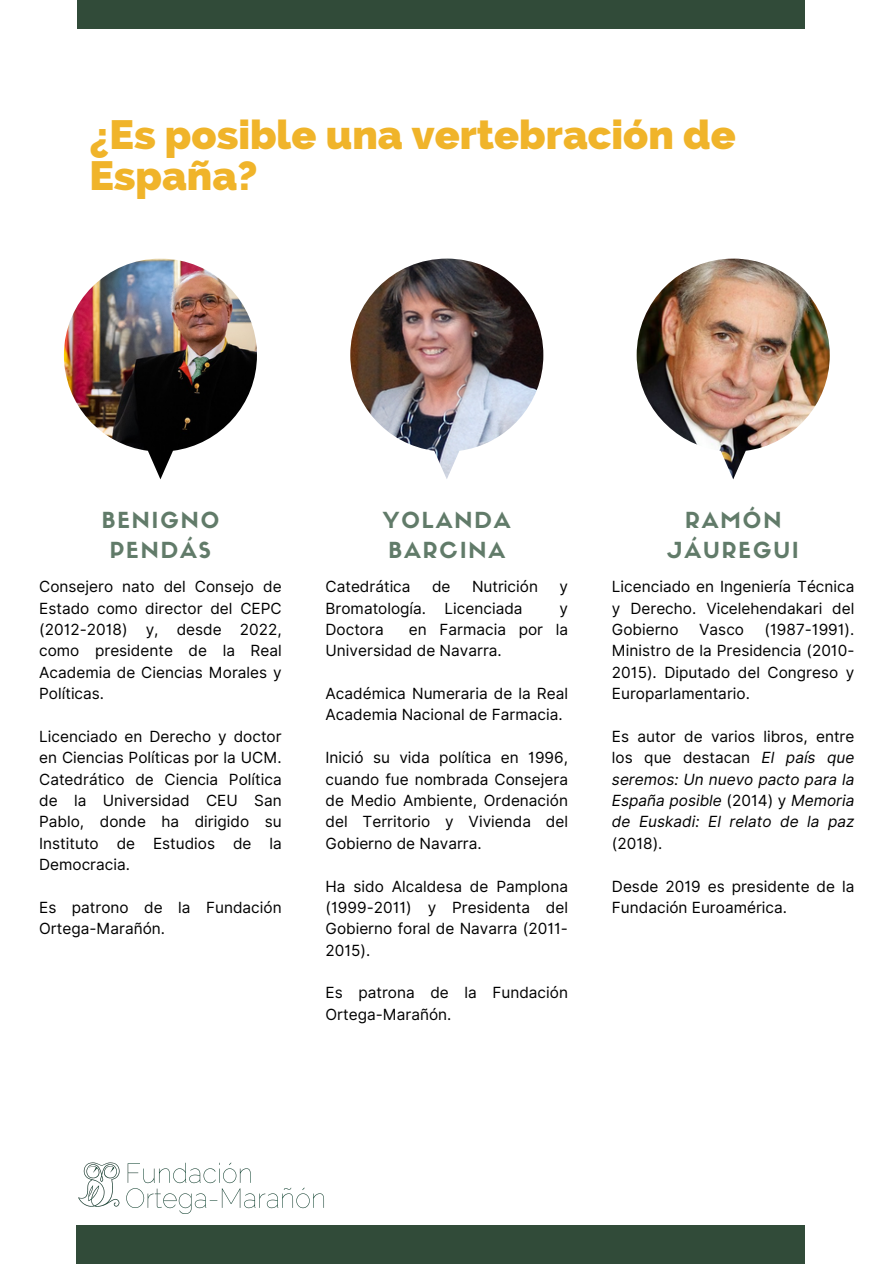
<style>
.page{position:relative;width:894px;height:1264px;background:#fff}
.page>*{position:absolute;margin:0;border:0;box-sizing:border-box;transform-origin:0 0}
.t1{font:800 41.1px/40.5px "Raleway";color:#f0b42a}
.t2{font:21.75px/30.3px "Sifonn Basic";letter-spacing:.09em;color:#617b69;text-align:center}
.t3{font:15.3px/21.3px "Inter";color:#000;text-align:justify}
.t4{font:italic 15.3px/21.3px "Inter";color:#000;text-align:justify}
.s1{font-style:normal}
</style>
<div class="page">
<div style="left:77px;top:0;width:727px;height:29px;background:#314b39"></div>
<img style="left:78px;top:1162px;width:246px;height:51px">
<div style="left:76px;top:1225px;width:728px;height:38px;background:#314b39"></div>
<img style="left:64px;top:258px;width:193px;height:193px">
<img style="left:350px;top:258px;width:193px;height:193px">
<img style="left:636px;top:258px;width:193px;height:193px">
<p class="t1" style="left:89px;top:115px;width:647px">¿Es posible una vertebración de<br>España?</p>
<p class="t2" style="left:102px;top:507px;width:119px">BENIGNO<br>PENDÁS</p>
<p class="t3" style="left:39px;top:576px;width:244px">Consejero nato del Consejo de Estado como director del CEPC (2012-2018) y, desde 2022, como presidente de la Real Academia de Ciencias Morales y Políticas.</p>
<p class="t3" style="left:39px;top:725px;width:244px">Licenciado en Derecho y doctor en Ciencias Políticas por la UCM.<br>Catedrático de Ciencia Política de la Universidad CEU San Pablo, donde ha dirigido su Instituto de Estudios de la Democracia.</p>
<h2 class="t3" style="left:39px;top:896px;width:244px">Es patrono de la Fundación<br>Ortega-Marañón.</h2>
<h2 class="t2" style="left:383px;top:507px;width:129px;text-align:left">YOLANDA<br>BARCINA</h2>
<p class="t3" style="left:325px;top:576px;width:86px">Catedrática</p>
<p class="t3" style="left:432px;top:576px;width:20px">de</p>
<p class="t3" style="left:472px;top:576px;width:67px">Nutrición</p>
<p class="t3" style="left:559px;top:576px;width:10px">y</p>
<p class="t3" style="left:325px;top:597px;width:198px">Bromatología. Licenciada</p>
<p class="t3" style="left:559px;top:597px;width:10px">y</p>
<p class="t3" style="left:325px;top:618px;width:60px">Doctora</p>
<p class="t3" style="left:325px;top:618px;width:244px;text-indent:83px">en Farmacia por la<br>Universidad de Navarra.</p>
<p class="t3" style="left:325px;top:683px;width:244px">Académica Numeraria de la Real<br>Academia Nacional de Farmacia.</p>
<p class="t3" style="left:325px;top:747px;width:244px">Inició su vida política en 1996, cuando fue nombrada Consejera de Medio Ambiente, Ordenación del Territorio y Vivienda del Gobierno de Navarra.</p>
<p class="t3" style="left:325px;top:875px;width:244px">Ha sido Alcaldesa de Pamplona (1999-2011) y Presidenta del Gobierno foral de Navarra (2011- 2015).</p>
<p class="t3" style="left:325px;top:982px;width:244px">Es patrona de la Fundación<br>Ortega-Marañón.</p>
<p class="t2" style="left:667px;top:507px;width:132px">RAMÓN<br>JÁUREGUI</p>
<p class="t3" style="left:611px;top:576px;width:244px">Licenciado en Ingeniería Técnica y Derecho. Vicelehendakari del Gobierno</p>
<p class="t3" style="left:611px;top:618px;width:244px;text-indent:153px">(1987-1991).<br>Ministro de la Presidencia (2010- 2015). Diputado del Congreso y Europarlamentario.</p>
<p class="t4" style="left:611px;top:725px;width:244px"><span class="s1">Es autor de varios libros, entre los que destacan</span> El país que seremos: Un nuevo pacto para la España posible <span class="s1">(2014) y</span> Memoria de Euskadi: El relato de la paz <span class="s1">(2018).</span></p>
<p class="t3" style="left:611px;top:875px;width:244px">Desde 2019 es presidente de la<br>Fundación Euroamérica.</p>
<p class="t3" style="left:699px;top:618px;width:46px">Vasco</p>
</div>
